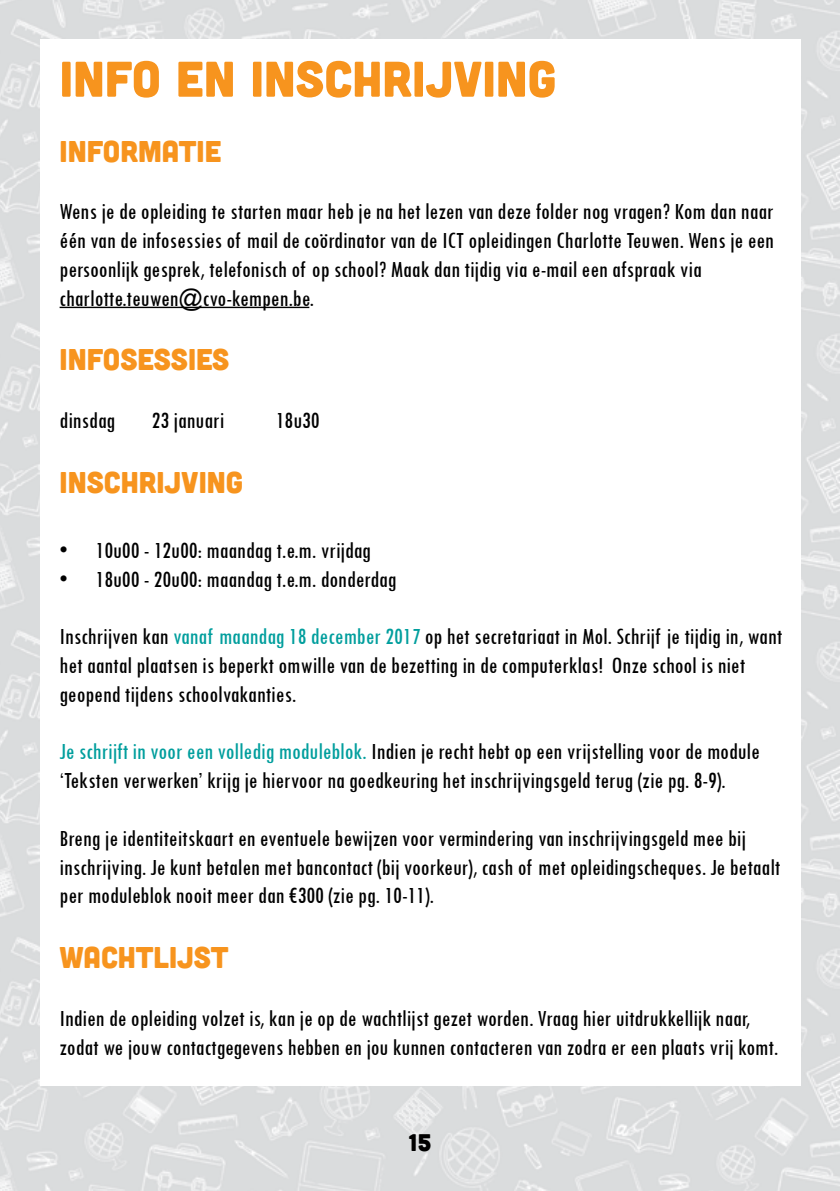
<style>
.page{position:relative;width:840px;height:1191px;background:#fff}
.page>*{position:absolute;margin:0;border:0;box-sizing:border-box;transform-origin:0 0}
.t1{font:50px "Cubano";color:#f7941e}
.t2{font:30px "Cubano";color:#f7941e}
.t3{font:condensed 24px/28.8px "Tw Cen";color:#000}
.t4{font:24px "Cubano";color:#000}
.s1{color:#009e9d}
</style>
<div class="page">
<img style="left:0;top:0;width:839px;height:1191px">
<div style="left:40px;top:40px;width:760px;height:1046px;background:#fff"></div>
<hr style="left:60px;top:307px;width:249px;height:1px;background:#000">
<h1 class="t1" style="left:60px;top:47px;width:498px">INFO EN INSCHRIJVING</h1>
<p class="t2" style="left:60px;top:132px;width:163px">INFORMATIE</p>
<p class="t3" style="left:60px;top:197px;width:715px">Wens je de opleiding te starten maar heb je na het lezen van deze folder nog vragen? Kom dan naar één van de infosessies of mail de coördinator van de ICT opleidingen Charlotte Teuwen. Wens je een persoonlijk gesprek, telefonisch of op school? Maak dan tijdig via e-mail een afspraak via charlotte.teuwen@cvo-kempen.be.</p>
<p class="t2" style="left:60px;top:340px;width:171px">INFOSESSIES</p>
<p class="t3" style="left:60px;top:405px;width:57px">dinsdag</p>
<p class="t3" style="left:152px;top:405px;width:74px">23 januari</p>
<p class="t3" style="left:276px;top:405px;width:45px">18u30</p>
<p class="t2" style="left:60px;top:463px;width:185px">INSCHRIJVING</p>
<p class="t3" style="left:60px;top:535px;width:313px">• 10u00 - 12u00: maandag t.e.m. vrijdag</p>
<p class="t3" style="left:60px;top:564px;width:338px">• 18u00 - 20u00: maandag t.e.m. donderdag</p>
<p class="t3" style="left:60px;top:621px;width:723px">Inschrijven kan <span class="s1">vanaf maandag 18 december 2017</span> op het secretariaat in Mol. Schrijf je tijdig in, want het aantal plaatsen is beperkt omwille van de bezetting in de computerklas! Onze school is niet geopend tijdens schoolvakanties.</p>
<p class="t3" style="left:60px;top:737px;width:701px"><span class="s1">Je schrijft in voor een volledig moduleblok.</span> Indien je recht hebt op een vrijstelling voor de module ‘Teksten verwerken’ krijg je hiervoor na goedkeuring het inschrijvingsgeld terug (zie pg. 8-9).</p>
<p class="t3" style="left:60px;top:823px;width:721px">Breng je identiteitskaart en eventuele bewijzen voor vermindering van inschrijvingsgeld mee bij inschrijving. Je kunt betalen met bancontact (bij voorkeur), cash of met opleidingscheques. Je betaalt per moduleblok nooit meer dan €300 (zie pg. 10-11).</p>
<p class="t2" style="left:60px;top:938px;width:170px">WACHTLIJST</p>
<p class="t3" style="left:60px;top:1003px;width:717px">Indien de opleiding volzet is, kan je op de wachtlijst gezet worden. Vraag hier uitdrukkellijk naar, zodat we jouw contactgegevens hebben en jou kunnen contacteren van zodra er een plaats vrij komt.</p>
<p class="t4" style="left:408px;top:1127px;width:25px">15</p>
</div>
